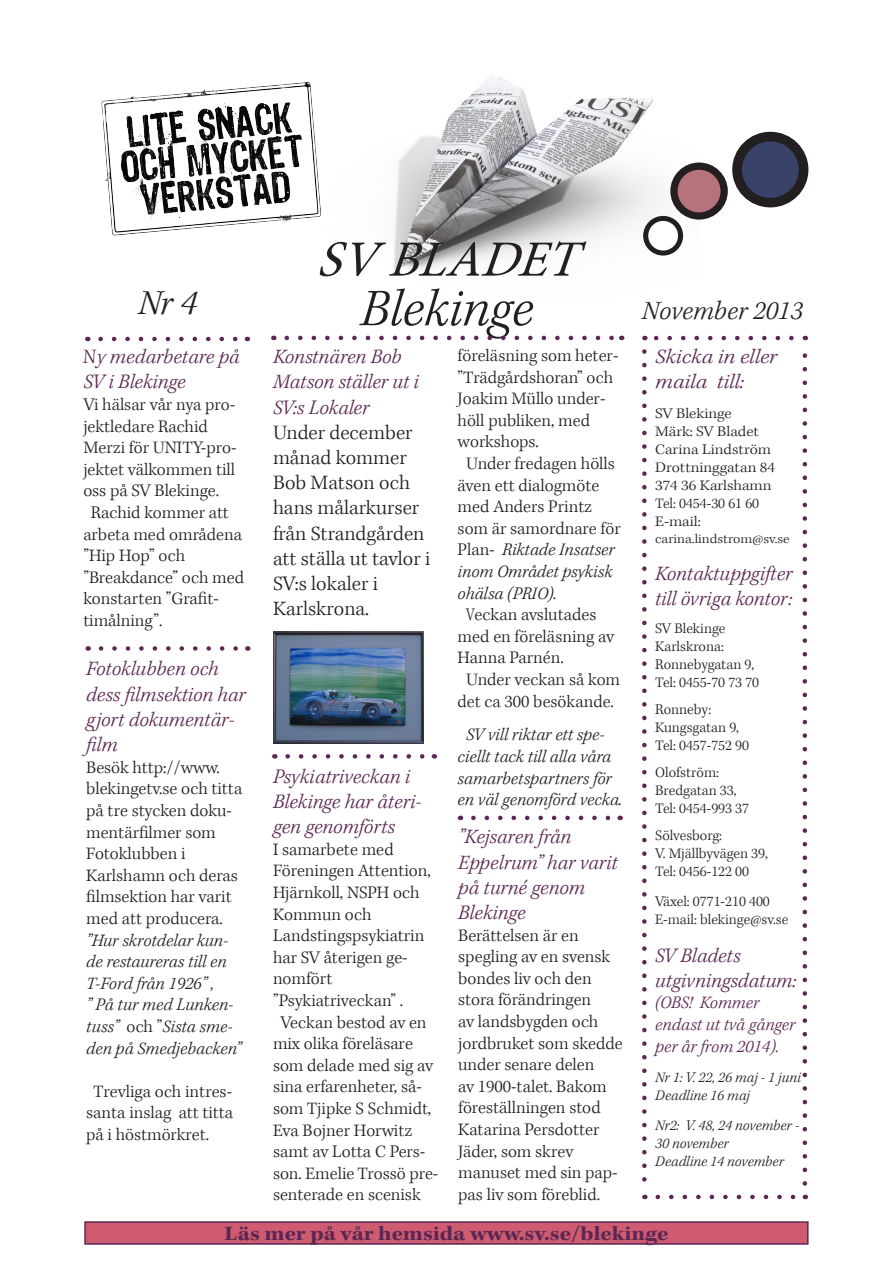
<style>
.page{position:relative;width:893px;height:1263px;background:#fff}
.page>*{position:absolute;margin:0;border:0;box-sizing:border-box;transform-origin:0 0}
.t1{font:italic 54px "S Vkepler";color:#231f20}
.t2{font:italic 50.7px "Minion Pro";color:#231f20}
.t3{font:italic 36px "S Vkepler";color:#231f20}
.t4{font:italic 27px "S Vkepler";color:#231f20}
.t5{font:italic 21px/25.2px "S Vkepler";color:#5b2752}
.t6{font:21px/25.2px "S Vkepler";color:#231f20}
.t7{font:21px "S Vkepler Fet";color:#5b2752;scale:1.1 1}
.t8{font:italic 21px "S Vkepler";color:#5b2752;scale:1.09 1}
.t9{font:18px/21.6px "S Vkepler";color:#231f20}
.t10{font:italic 18px/21.6px "S Vkepler";color:#231f20}
.t11{font:18px/21.6px "S Vkepler";color:#231f20;scale:.75 1}
.t12{font:italic 18px/21.6px "S Vkepler";color:#5b2752}
.t13{font:15px/18px "S Vkepler";color:#231f20}
.t14{font:italic 15px/18px "S Vkepler";color:#231f20}
.t15{font:15px/18px "S Vkepler";color:#231f20;scale:1.09 1}
.t16{font:13.5px "S Vkepler";color:#231f20;scale:1.09 1}
.s1{font-style:normal}
.s2{font-style:italic}
</style>
<div class="page">
<img style="left:394px;top:75px;width:306px;height:195px">
<svg style="left:658px;top:1195px;width:138px;height:4px"></svg>
<svg style="left:654px;top:336px;width:137px;height:4px"></svg>
<svg style="left:642px;top:351px;width:5px;height:848px"></svg>
<svg style="left:803px;top:336px;width:4px;height:847px"></svg>
<div style="left:85px;top:1222px;width:723px;height:22px;background:#ce5b70"></div>
<div style="left:84px;top:1221px;width:725px;height:24px;border:2px solid #5b2752"></div>
<img style="left:101px;top:82px;width:220px;height:154px">
<svg style="left:287px;top:336px;width:327px;height:4px"></svg>
<svg style="left:101px;top:337px;width:137px;height:4px"></svg>
<svg style="left:101px;top:646px;width:137px;height:5px"></svg>
<div style="left:732px;top:132px;width:76px;height:75px;background:#231f20;border-radius:50%"></div>
<div style="left:742px;top:141px;width:57px;height:57px;background:#394369;border-radius:50%"></div>
<svg style="left:643px;top:216px;width:40px;height:40px"></svg>
<div style="left:648px;top:221px;width:30px;height:29px;background:#fff;border-radius:50%"></div>
<svg style="left:670px;top:163px;width:58px;height:57px"></svg>
<div style="left:678px;top:170px;width:42px;height:42px;background:#b7737c;border-radius:50%"></div>
<svg style="left:473px;top:816px;width:138px;height:4px"></svg>
<img style="left:273px;top:632px;width:150px;height:112px">
<svg style="left:288px;top:754px;width:137px;height:5px"></svg>
<p class="t2" style="left:316px;top:225px;width:286px">SVBLADET</p>
<p class="t3" style="left:138px;top:284px;width:60px">Nr 4</p>
<p class="t1" style="left:360px;top:281px;width:175px">Blekinge</p>
<p class="t5" style="left:83px;top:345px;width:158px">Ny medarbetare på<br>SV i Blekinge</p>
<p class="t9" style="left:83px;top:394px;width:155px">Vi hälsar vår nya pro&shy;jektledare Rachid<br>Merzi för UNITY-pro&shy;jektet välkommen till oss på SV Blekinge.</p>
<p class="t9" style="left:83px;top:502px;width:162px;text-indent:8px">Rachid kommer att arbeta med områdena ”Hip Hop” och ”Breakdance” och med konstarten ”Grafit&shy;timålning”.</p>
<p class="t5" style="left:86px;top:657px;width:161px">Fotoklubben och dess filmsektion har gjort dokumentär&shy;film</p>
<p class="t9" style="left:86px;top:757px;width:158px">Besök http://www. blekingetv.se och titta på tre stycken doku&shy;mentärfilmer som</p>
<p class="t9" style="left:86px;top:843px;width:101px">Fotoklubben i</p>
<p class="t10" style="left:86px;top:865px;width:153px"><span class="s1">Karlshamn och deras filmsektion har varit med att producera. </span>”Hur skrotdelar kun&shy;de restaureras till en<br>T-Ford från 1926” ,</p>
<p class="t10" style="left:86px;top:994px;width:157px">” På tur med Lunken&shy;tuss” <span class="s1">och ”</span>Sista sme&shy;den på Smedjebacken”</p>
<p class="t9" style="left:86px;top:1081px;width:149px;text-align:justify;text-indent:7px">Trevliga och intres&shy;santa inslag att titta på i höstmörkret.</p>
<p class="t5" style="left:273px;top:345px;width:147px">Konstnären Bob<br>Matson ställer ut i<br>SV:s Lokaler</p>
<p class="t6" style="left:273px;top:420px;width:159px">Under december månad kommer<br>Bob Matson och hans målarkurser från Strandgården att ställa ut tavlor i<br>SV:s lokaler i</p>
<p class="t6" style="left:273px;top:597px;width:98px">Karlskrona.</p>
<p class="t5" style="left:273px;top:764px;width:150px">Psykiatriveckan i<br>Blekinge har återi&shy;gen genomförts</p>
<p class="t9" style="left:273px;top:839px;width:159px">I samarbete med<br>Föreningen Attention,<br>Hjärnkoll, NSPH och<br>Kommun och<br>Landstingspsykiatrin har SV återigen ge&shy;nomfört ”Psykiatriveckan” .</p>
<p class="t9" style="left:273px;top:1012px;width:167px;text-indent:8px">Veckan bestod av en mix olika föreläsare som delade med sig av sina erfarenheter, så&shy;som Tjipke S Schmidt,<br>Eva Bojner Horwitz samt av Lotta C Pers&shy;son. Emelie Trossö pre&shy;senterade en scenisk</p>
<p class="t9" style="left:458px;top:345px;width:162px">föreläsning som heter-”Trädgårdshoran” och<br>Joakim Müllo under&shy;höll publiken, med workshops.</p>
<p class="t9" style="left:458px;top:453px;width:165px;text-indent:9px">Under fredagen hölls även ett dialogmöte med Anders Printz som är samordnare för<br>Plan- <span class="s2">Riktade Insatser inom Området psykisk ohälsa (PRIO).</span></p>
<p class="t11" style="left:458px;top:604px;width:210px;text-indent:9px">Veckan avslutades med en föreläsning av<br>Hanna Parnén.</p>
<p class="t9" style="left:458px;top:669px;width:164px;text-align:center">Under veckan så kom det ca 300 besökande.</p>
<p class="t10" style="left:458px;top:724px;width:166px;text-indent:9px">SV vill riktar ett spe&shy;ciellt tack till alla våra samarbetspartners för en väl genomförd vecka.</p>
<p class="t5" style="left:458px;top:825px;width:115px">”Kejsaren från</p>
<p class="t5" style="left:458px;top:850px;width:161px">Eppelrum” har varit på turné genom<br>Blekinge</p>
<p class="t9" style="left:458px;top:925px;width:166px">Berättelsen är en spegling av en svensk bondes liv och den stora förändringen<br>av landsbygden och jordbruket som skedde under senare delen<br>av 1900-talet. Bakom föreställningen stod<br>Katarina Persdotter<br>Jäder, som skrev manuset med sin pap&shy;pas liv som föreblid.</p>
<p class="t4" style="left:642px;top:297px;width:162px">November 2013</p>
<p class="t8" style="left:655px;top:346px;width:114px">Skicka in eller</p>
<p class="t8" style="left:655px;top:371px;width:83px">maila till:</p>
<p class="t15" style="left:655px;top:405px;width:72px">SV Blekinge</p>
<p class="t15" style="left:655px;top:423px;width:97px">Märk: SV Bladet</p>
<p class="t15" style="left:655px;top:441px;width:108px">Carina Lindström</p>
<p class="t15" style="left:655px;top:459px;width:111px">Drottninggatan 84<br>374 36 Karlshamn</p>
<p class="t13" style="left:655px;top:495px;width:106px">Tel: 0454-30 61 60</p>
<p class="t15" style="left:655px;top:513px;width:43px">E-mail:</p>
<p class="t16" style="left:655px;top:531px;width:125px">carina.lindstrom@sv.se</p>
<p class="t5" style="left:655px;top:561px;width:139px">Kontaktuppgifter till övriga kontor:</p>
<p class="t13" style="left:655px;top:620px;width:72px">SV Blekinge</p>
<p class="t13" style="left:655px;top:638px;width:70px">Karlskrona:</p>
<p class="t13" style="left:655px;top:656px;width:101px">Ronnebygatan 9,</p>
<p class="t13" style="left:655px;top:674px;width:106px">Tel: 0455-70 73 70</p>
<p class="t13" style="left:655px;top:701px;width:58px">Ronneby:</p>
<p class="t13" style="left:655px;top:719px;width:96px">Kungsgatan 9,<br>Tel: 0457-752 90</p>
<p class="t13" style="left:655px;top:764px;width:65px">Olofström:</p>
<p class="t13" style="left:655px;top:782px;width:96px">Bredgatan 33,<br>Tel: 0454-993 37</p>
<p class="t13" style="left:655px;top:827px;width:68px">Sölvesborg:</p>
<p class="t13" style="left:655px;top:845px;width:114px">V. Mjällbyvägen 39,<br>Tel: 0456-122 00</p>
<p class="t13" style="left:655px;top:893px;width:116px">Växel: 0771-210 400</p>
<p class="t13" style="left:655px;top:911px;width:135px">E-mail: blekinge@sv.se</p>
<p class="t5" style="left:655px;top:943px;width:87px">SV Bladets</p>
<p class="t5" style="left:655px;top:968px;width:142px">utgivningsdatum:</p>
<p class="t12" style="left:655px;top:993px;width:142px">(OBS! Kommer endast ut två gånger per år from 2014).</p>
<p class="t14" style="left:655px;top:1068px;width:147px">Nr 1: V. 22, 26 maj - 1 juni<br>Deadline 16 maj</p>
<p class="t14" style="left:655px;top:1116px;width:146px">Nr2: V. 48, 24 november -<br>30 november</p>
<p class="t14" style="left:655px;top:1152px;width:130px">Deadline 14 november</p>
<p class="t7" style="left:225px;top:1222px;width:405px">Läs mer på vår hemsida www.sv.se/blekinge</p>
</div>
